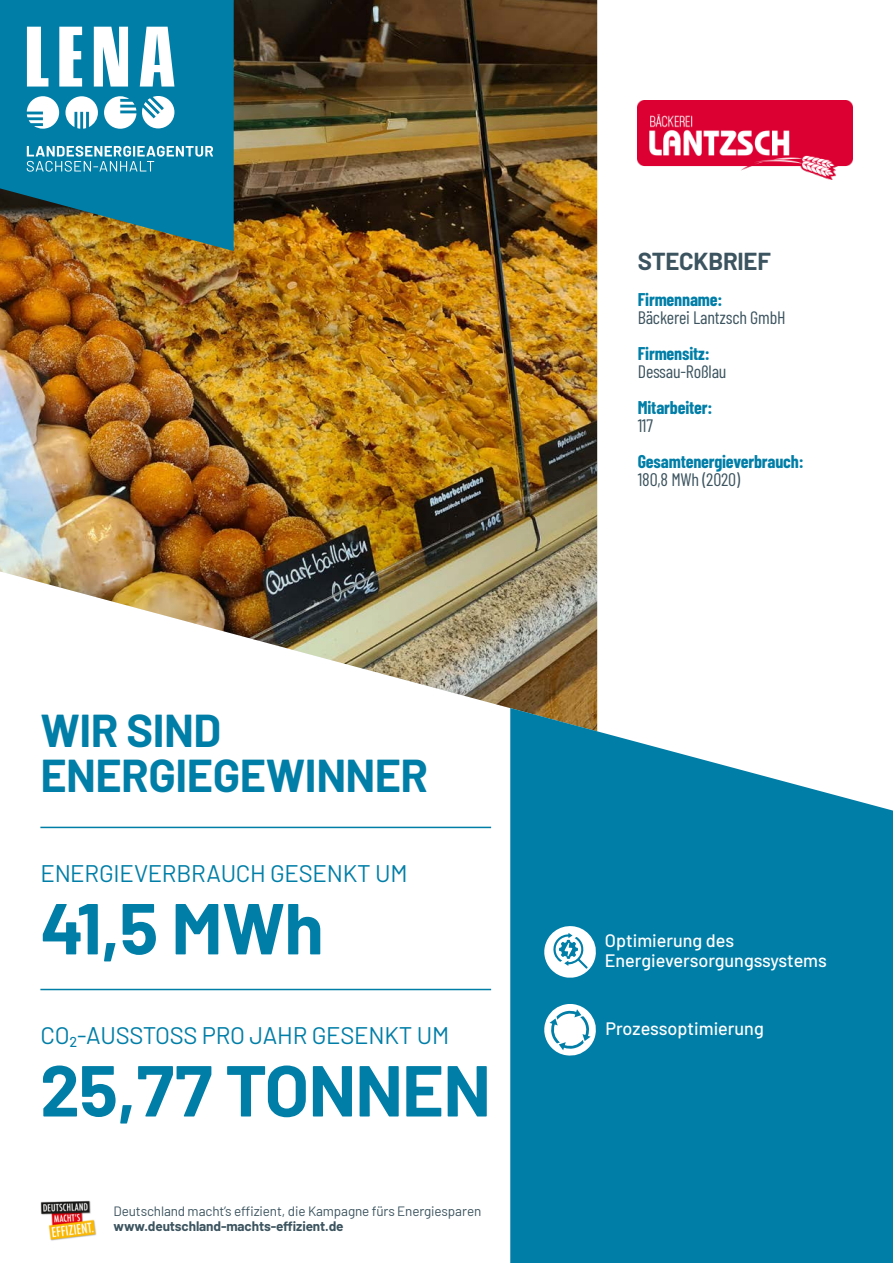
<style>
.page{position:relative;width:893px;height:1263px;background:#fff}
.page>*{position:absolute;margin:0;border:0;box-sizing:border-box;transform-origin:0 0}
.t1{font:700 72px "Barlow";letter-spacing:-.01em;color:#007ea7}
.t2{font:700 45px/45px "Barlow";letter-spacing:-.01em;color:#007ea7}
.t3{font:24px "Barlow";letter-spacing:-.01em;color:#007ea7}
.t4{font:700 24px "Barlow";letter-spacing:-.01em;color:#3c545f}
.t5{font:700 18px "Barlow Condensed";letter-spacing:-.01em;color:#007ea7}
.t6{font:500 18px/19.5px "Barlow";color:#fff}
.t7{font:18px "Barlow Condensed";letter-spacing:-.01em;color:#3c545f}
.t8{font:13.5px "Barlow";letter-spacing:-.01em;color:#3c545f}
.t9{font:700 13.5px "Barlow";letter-spacing:-.01em;color:#3c545f}
</style>
<div class="page">
<img style="left:0;top:0;width:597px;height:708px">
<svg style="left:510px;top:708px;width:383px;height:555px;background:#1789ae"></svg>
<svg style="left:0;top:0;width:234px;height:251px;background:#19798e"></svg>
<svg style="left:27px;top:146px;width:186px;height:26px;background:#43a0be"></svg>
<svg style="left:27px;top:27px;width:21px;height:60px"></svg>
<svg style="left:59px;top:27px;width:23px;height:60px"></svg>
<svg style="left:94px;top:27px;width:34px;height:60px"></svg>
<svg style="left:140px;top:27px;width:34px;height:60px"></svg>
<svg style="left:27px;top:96px;width:32px;height:33px"></svg>
<svg style="left:104px;top:96px;width:32px;height:33px"></svg>
<svg style="left:142px;top:96px;width:32px;height:32px"></svg>
<svg style="left:65px;top:96px;width:33px;height:33px"></svg>
<hr style="left:40px;top:827px;width:451px;height:1px;background:#007ea7">
<hr style="left:40px;top:989px;width:451px;height:1px;background:#007ea7">
<img style="left:638px;top:101px;width:215px;height:79px">
<img style="left:40px;top:1200px;width:57px;height:41px">
<svg style="left:544px;top:925px;width:53px;height:53px"></svg>
<svg style="left:544px;top:1004px;width:53px;height:52px"></svg>
<h2 class="t2" style="left:40px;top:705px;width:389px">WIR SIND<br>ENERGIEGEWINNER</h2>
<h3 class="t3" style="left:40px;top:856px;width:369px">ENERGIEVERBRAUCH GESENKT UM</h3>
<h1 class="t1" style="left:40px;top:875px;width:285px">41,5 MWh</h1>
<h3 class="t3" style="left:40px;top:1018px;width:410px">CO2-AUSSTOSS PRO JAHR GESENKT UM</h3>
<h1 class="t1" style="left:40px;top:1037px;width:452px">25,77 TONNEN</h1>
<p class="t8" style="left:114px;top:1202px;width:369px">Deutschland macht’s effizient, die Kampagne fürs Energiesparen</p>
<p class="t9" style="left:114px;top:1216px;width:232px">www.deutschland-machts-effizient.de</p>
<h3 class="t4" style="left:638px;top:244px;width:134px">STECKBRIEF</h3>
<p class="t5" style="left:638px;top:287px;width:86px">Firmenname:</p>
<p class="t7" style="left:638px;top:305px;width:149px">Bäckerei Lantzsch GmbH</p>
<p class="t5" style="left:638px;top:341px;width:73px">Firmensitz:</p>
<p class="t7" style="left:638px;top:359px;width:90px">Dessau-Roßlau</p>
<p class="t5" style="left:638px;top:395px;width:76px">Mitarbeiter:</p>
<p class="t7" style="left:638px;top:413px;width:17px">117</p>
<p class="t5" style="left:638px;top:449px;width:167px">Gesamtenergieverbrauch:</p>
<p class="t7" style="left:638px;top:467px;width:104px">180,8 MWh (2020)</p>
<p class="t6" style="left:605px;top:930px;width:224px">Optimierung des<br>Energieversorgungssystems</p>
<p class="t6" style="left:605px;top:1017px;width:160px">Prozessoptimierung</p>
</div>
